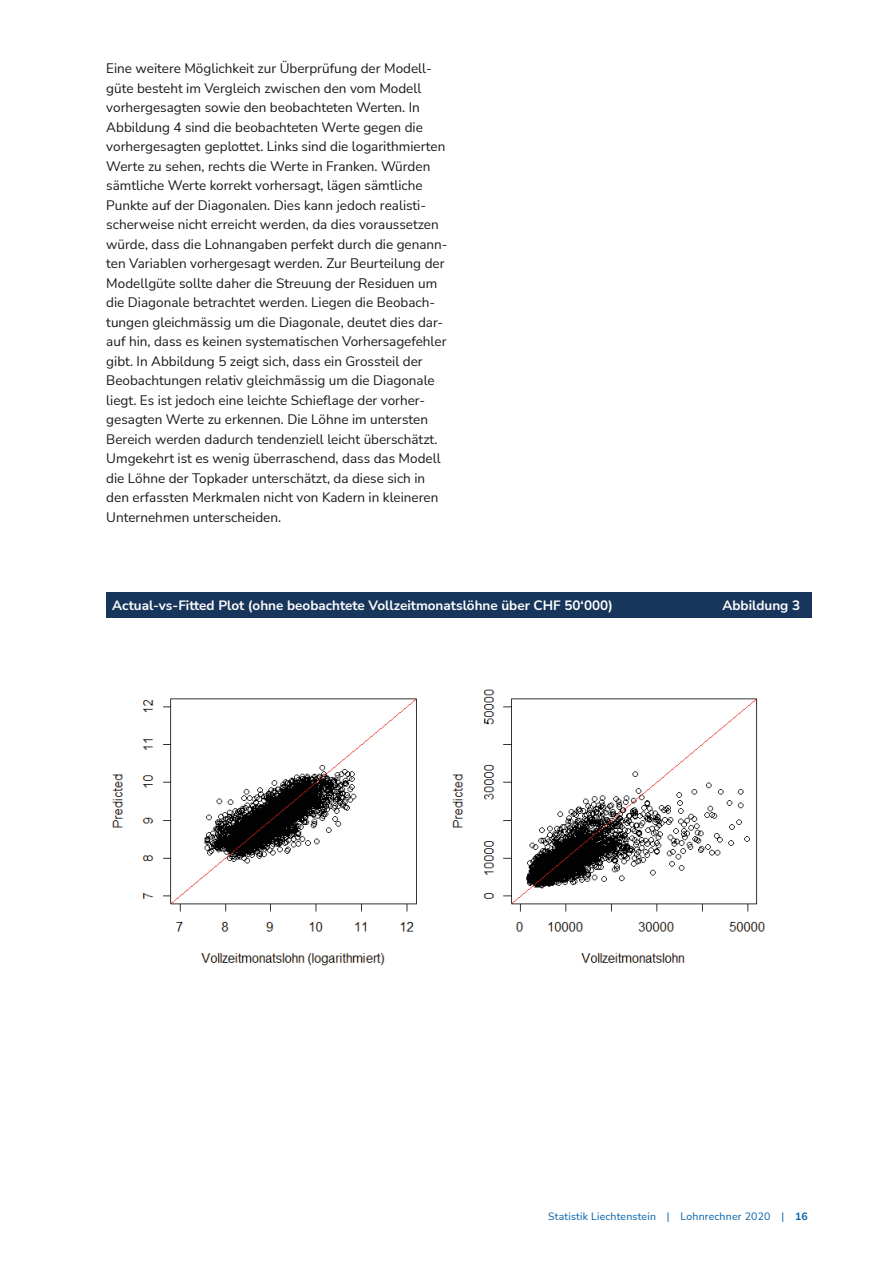
<style>
.page{position:relative;width:893px;height:1263px;background:#fff}
.page>*{position:absolute;margin:0;border:0;box-sizing:border-box;transform-origin:0 0}
.t1{font:13.5px/19.5px "Nunito Sans";color:#181816}
.t2{font:700 13.5px "Nunito Sans";color:#fff}
.t3{font:10.5px "Nunito Sans";letter-spacing:.02em;color:#005fa9}
.s1{font-weight:700}
</style>
<div class="page">
<img style="left:112px;top:689px;width:653px;height:277px">
<div style="left:106px;top:592px;width:706px;height:26px;background:#18365b"></div>
<p class="t1" style="left:106px;top:58px;width:343px">Eine weitere Möglichkeit zur Überprüfung der Modell&shy;güte besteht im Vergleich zwischen den vom Modell vorhergesagten sowie den beobachteten Werten. In Abbildung 4 sind die beobachteten Werte gegen die vorhergesagten geplottet. Links sind die logarithmierten Werte zu sehen, rechts die Werte in Franken. Würden sämtliche Werte korrekt vorhersagt, lägen sämtliche Punkte auf der Diagonalen. Dies kann jedoch realisti&shy;scherweise nicht erreicht werden, da dies voraussetzen würde, dass die Lohnangaben perfekt durch die genann&shy;ten Variablen vorhergesagt werden. Zur Beurteilung der Modellgüte sollte daher die Streuung der Residuen um die Diagonale betrachtet werden. Liegen die Beobach&shy;tungen gleichmässig um die Diagonale, deutet dies dar&shy;auf hin, dass es keinen systematischen Vorhersagefehler gibt. In Abbildung 5 zeigt sich, dass ein Grossteil der Beobachtungen relativ gleichmässig um die Diagonale liegt. Es ist jedoch eine leichte Schieflage der vorher&shy;gesagten Werte zu erkennen. Die Löhne im untersten Bereich werden dadurch tendenziell leicht überschätzt.<br>Umgekehrt ist es wenig überraschend, dass das Modell die Löhne der Topkader unterschätzt, da diese sich in den erfassten Merkmalen nicht von Kadern in kleineren Unternehmen unterscheiden.</p>
<p class="t2" style="left:112px;top:596px;width:502px">Actual-vs-Fitted Plot (ohne beobachtete Vollzeitmonatslöhne über CHF 50‘000)</p>
<p class="t2" style="left:722px;top:596px;width:79px">Abbildung 3</p>
<p class="t3" style="left:548px;top:1209px;width:261px">Statistik Liechtenstein | Lohnrechner 2020 | <span class="s1">16</span></p>
</div>
